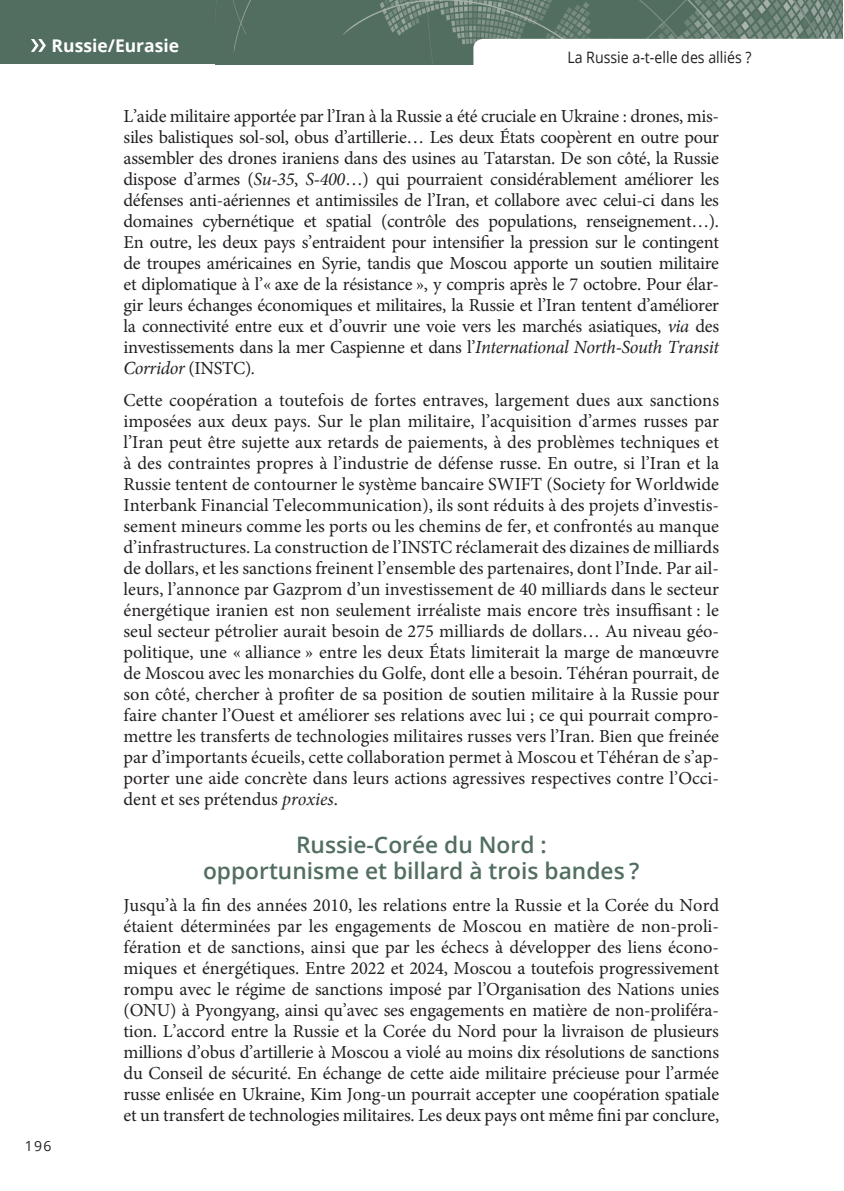
<style>
.page{position:relative;width:844px;height:1191px;background:#fff}
.page>*{position:absolute;margin:0;border:0;box-sizing:border-box;transform-origin:0 0}
.t1{font:600 22.75px/26.2px "Open Sans";color:#526e60;text-align:center}
.t2{font:18.38px/21px "Minion Pro";letter-spacing:-.01em;color:#231f20;text-align:justify}
.t3{font:700 17.5px "Open Sans";color:#fff}
.t4{font:15.75px "Open Sans";color:#231f20;scale:.9 1}
.t5{font:14px "Open Sans";color:#231f20}
.s1{font-style:italic}
</style>
<div class="page">
<div style="left:0;top:0;width:843px;height:64px;background:#526e60"></div>
<img style="left:233px;top:0;width:610px;height:63px">
<div style="left:473px;top:39px;width:370px;height:26px;background:#fff"></div>
<svg style="left:31px;top:39px;width:15px;height:13px"></svg>
<p class="t3" style="left:52px;top:33px;width:129px">Russie/Eurasie</p>
<p class="t4" style="left:567px;top:47px;width:206px">La Russie a-t-elle des alliés ?</p>
<p class="t5" style="left:25px;top:1137px;width:28px">196</p>
<p class="t2" style="left:124px;top:106px;width:597px">L’aide militaire apportée par l’Iran à la Russie a été cruciale en Ukraine : drones, mis&shy;siles balistiques sol-sol, obus d’artillerie… Les deux États coopèrent en outre pour assembler des drones iraniens dans des usines au Tatarstan. De son côté, la Russie dispose d’armes (<span class="s1">Su-35</span>, <span class="s1">S-400</span>…) qui pourraient considérablement améliorer les défenses anti-aériennes et antimissiles de l’Iran, et collabore avec celui-ci dans les domaines cybernétique et spatial (contrôle des populations, renseignement…).<br>En outre, les deux pays s’entraident pour intensifier la pression sur le contingent de troupes américaines en Syrie, tandis que Moscou apporte un soutien militaire et diplomatique à l’« axe de la résistance », y compris après le 7 octobre. Pour élar&shy;gir leurs échanges économiques et militaires, la Russie et l’Iran tentent d’améliorer la connectivité entre eux et d’ouvrir une voie vers les marchés asiatiques, <span class="s1">via</span> des investissements dans la mer Caspienne et dans l’<span class="s1">International North-South Transit Corridor</span> (INSTC)<span class="s1">.</span></p>
<p class="t2" style="left:124px;top:389px;width:597px">Cette coopération a toutefois de fortes entraves, largement dues aux sanctions imposées aux deux pays. Sur le plan militaire, l’acquisition d’armes russes par l’Iran peut être sujette aux retards de paiements, à des problèmes techniques et à des contraintes propres à l’industrie de défense russe. En outre, si l’Iran et la Russie tentent de contourner le système bancaire SWIFT (Society for Worldwide Interbank Financial Telecommunication), ils sont réduits à des projets d’investis&shy;sement mineurs comme les ports ou les chemins de fer, et confrontés au manque d’infrastructures. La construction de l’INSTC réclamerait des dizaines de milliards de dollars, et les sanctions freinent l’ensemble des partenaires, dont l’Inde. Par ail&shy;leurs, l’annonce par Gazprom d’un investissement de 40 milliards dans le secteur énergétique iranien est non seulement irréaliste mais encore très insuffisant : le seul secteur pétrolier aurait besoin de 275 milliards de dollars… Au niveau géo&shy;politique, une « alliance » entre les deux États limiterait la marge de manœuvre de Moscou avec les monarchies du Golfe, dont elle a besoin. Téhéran pourrait, de son côté, chercher à profiter de sa position de soutien militaire à la Russie pour faire chanter l’Ouest et améliorer ses relations avec lui ; ce qui pourrait compro&shy;mettre les transferts de technologies militaires russes vers l’Iran. Bien que freinée par d’importants écueils, cette collaboration permet à Moscou et Téhéran de s’ap&shy;porter une aide concrète dans leurs actions agressives respectives contre l’Occi&shy;dent et ses prétendus <span class="s1">proxies</span>.</p>
<p class="t1" style="left:203px;top:830px;width:438px">Russie-Corée du Nord :<br>opportunisme et billard à trois bandes ?</p>
<p class="t2" style="left:124px;top:894px;width:597px">Jusqu’à la fin des années 2010, les relations entre la Russie et la Corée du Nord étaient déterminées par les engagements de Moscou en matière de non-proli&shy;fération et de sanctions, ainsi que par les échecs à développer des liens écono&shy;miques et énergétiques. Entre 2022 et 2024, Moscou a toutefois progressivement rompu avec le régime de sanctions imposé par l’Organisation des Nations unies (ONU) à Pyongyang, ainsi qu’avec ses engagements en matière de non-proliféra&shy;tion. L’accord entre la Russie et la Corée du Nord pour la livraison de plusieurs millions d’obus d’artillerie à Moscou a violé au moins dix résolutions de sanctions du Conseil de sécurité. En échange de cette aide militaire précieuse pour l’armée russe enlisée en Ukraine, Kim Jong-un pourrait accepter une coopération spatiale et un transfert de technologies militaires. Les deux pays ont même fini par conclure,</p>
</div>
